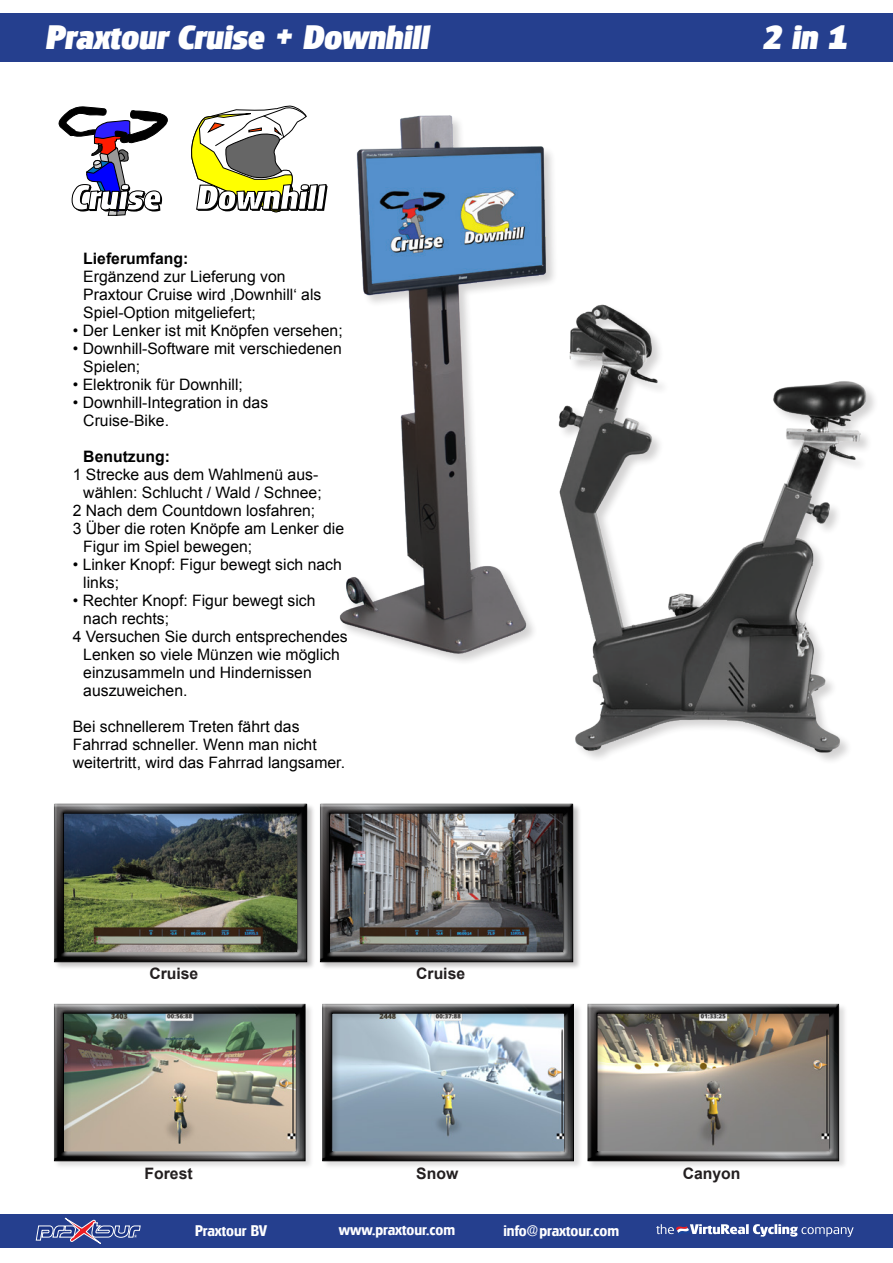
<style>
.page{position:relative;width:893px;height:1263px;background:#fff}
.page>*{position:absolute;margin:0;border:0;box-sizing:border-box;transform-origin:0 0}
.t1{font:italic 800 33px "Glasgow";color:#fff}
.t2{font:15.75px/18px "Arial";color:#000001}
.t3{font:700 15.75px "Arial";color:#231f20}
.t4{font:700 15.75px "Arial";color:#000001}
.t5{font:600 15px "Glasgow";color:#fff}
</style>
<div class="page">
<div style="left:0;top:13px;width:893px;height:49px;background:#253f8e"></div>
<div style="left:0;top:1214px;width:893px;height:33px;background:#253f8e"></div>
<img style="left:339px;top:115px;width:536px;height:646px">
<div style="left:54px;top:1003px;width:260px;height:167px;background:#231f20;opacity:.15"></div>
<div style="left:52px;top:1003px;width:255px;height:159px;background:#231f20;opacity:.75"></div>
<div style="left:587px;top:1003px;width:261px;height:167px;background:#231f20;opacity:.15"></div>
<div style="left:585px;top:1003px;width:255px;height:159px;background:#231f20;opacity:.75"></div>
<div style="left:322px;top:1003px;width:261px;height:167px;background:#231f20;opacity:.15"></div>
<div style="left:320px;top:1003px;width:255px;height:159px;background:#231f20;opacity:.75"></div>
<div style="left:320px;top:803px;width:262px;height:168px;background:#231f20;opacity:.15"></div>
<div style="left:318px;top:803px;width:255px;height:160px;background:#231f20;opacity:.75"></div>
<div style="left:54px;top:803px;width:262px;height:168px;background:#231f20;opacity:.15"></div>
<div style="left:52px;top:803px;width:255px;height:160px;background:#231f20;opacity:.75"></div>
<svg style="left:58px;top:106px;width:110px;height:110px"></svg>
<svg style="left:191px;top:105px;width:137px;height:108px"></svg>
<svg style="left:35px;top:1217px;width:106px;height:27px"></svg>
<svg style="left:656px;top:1224px;width:198px;height:13px"></svg>
<p class="t1" style="left:45px;top:14px;width:385px">Praxtour Cruise + Downhill</p>
<p class="t1" style="left:762px;top:14px;width:86px">2 in 1</p>
<p class="t4" style="left:83px;top:247px;width:107px">Lieferumfang:</p>
<p class="t2" style="left:83px;top:267px;width:204px">Ergänzend zur Lieferung von</p>
<p class="t2" style="left:83px;top:285px;width:240px">Praxtour Cruise wird ‚Downhill‘ als</p>
<p class="t2" style="left:83px;top:303px;width:174px">Spiel-Option mitgeliefert;</p>
<p class="t2" style="left:73px;top:321px;width:271px">• Der Lenker ist mit Knöpfen versehen;</p>
<p class="t2" style="left:73px;top:339px;width:270px">• Downhill-Software mit verschiedenen</p>
<p class="t2" style="left:83px;top:357px;width:58px">Spielen;</p>
<p class="t2" style="left:73px;top:375px;width:172px">• Elektronik für Downhill;</p>
<p class="t2" style="left:73px;top:393px;width:197px">• Downhill-Integration in das</p>
<p class="t2" style="left:83px;top:411px;width:87px">Cruise-Bike.</p>
<p class="t4" style="left:83px;top:445px;width:88px">Benutzung:</p>
<p class="t2" style="left:73px;top:465px;width:250px;text-align:right">1 Strecke aus dem Wahlmenü aus&shy;wählen: Schlucht / Wald / Schnee;</p>
<p class="t2" style="left:73px;top:501px;width:244px">2 Nach dem Countdown losfahren;</p>
<p class="t2" style="left:83px;top:519px;width:262px;text-indent:-10px">3 Über die roten Knöpfe am Lenker die<br>Figur im Spiel bewegen;</p>
<p class="t2" style="left:83px;top:555px;width:260px;text-indent:-10px">• Linker Knopf: Figur bewegt sich nach links;</p>
<p class="t2" style="left:83px;top:591px;width:234px;text-indent:-10px">• Rechter Knopf: Figur bewegt sich nach rechts;</p>
<p class="t2" style="left:83px;top:627px;width:266px;text-indent:-10px">4 Versuchen Sie durch entsprechendes<br>Lenken so viele Münzen wie möglich einzusammeln und Hindernissen auszuweichen.</p>
<p class="t2" style="left:73px;top:717px;width:228px">Bei schnellerem Treten fährt das</p>
<p class="t2" style="left:73px;top:735px;width:274px">Fahrrad schneller. Wenn man nicht weitertritt, wird das Fahrrad langsamer.</p>
<p class="t3" style="left:149px;top:962px;width:51px">Cruise</p>
<p class="t3" style="left:416px;top:962px;width:51px">Cruise</p>
<p class="t3" style="left:145px;top:1162px;width:50px">Forest</p>
<p class="t3" style="left:416px;top:1162px;width:44px">Snow</p>
<p class="t3" style="left:683px;top:1162px;width:59px">Canyon</p>
<p class="t5" style="left:195px;top:1220px;width:73px">Praxtour BV</p>
<p class="t5" style="left:339px;top:1220px;width:118px">www.praxtour.com</p>
<p class="t5" style="left:503px;top:1220px;width:117px">info@praxtour.com</p>
</div>
